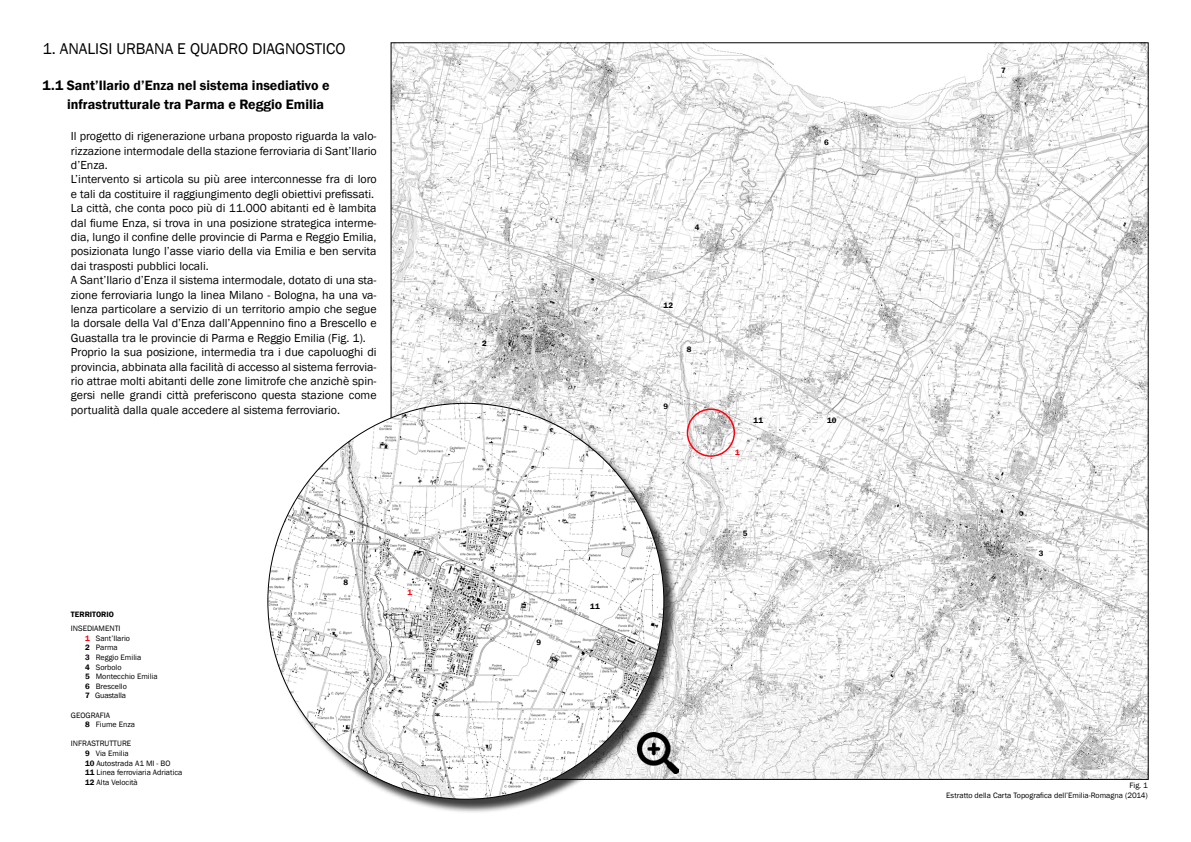
<style>
.page{position:relative;width:1191px;height:842px;background:#fff}
.page>*{position:absolute;margin:0;border:0;box-sizing:border-box;transform-origin:0 0}
.t1{font:16px "Franklin Gothic";color:#000}
.t2{font:600 14px/19.2px "Franklin Gothic";color:#000}
.t3{font:12px/14.4px "Franklin Gothic";color:#000}
.t4{font:8px/9.6px "Franklin Gothic";color:#000}
.t5{font:600 8px "Franklin Gothic";color:#000}
.t6{font:600 8px "Franklin Gothic";color:#ff000f}
.s1{font-weight:600;color:#ff000f}
.s2{font-weight:600}
</style>
<div class="page">
<img style="left:393px;top:45px;width:753px;height:733px">
<div style="left:686px;top:408px;width:49px;height:49px;border:2px solid #ff000f;border-radius:50%"></div>
<div style="left:270px;top:405px;width:408px;height:408px;background:#000;opacity:.75"></div>
<img style="left:268px;top:403px;width:396px;height:396px;border-radius:198px">
<img style="left:638px;top:732px;width:41px;height:41px">
<h1 class="t1" style="left:43px;top:39px;width:304px">1. ANALISI URBANA E QUADRO DIAGNOSTICO</h1>
<p class="t2" style="left:67px;top:75px;width:264px;text-indent:-24px">1.1 Sant’Ilario d’Enza nel sistema insediativo e infrastrutturale tra Parma e Reggio Emilia</p>
<p class="t3" style="left:71px;top:129px;width:307px">Il progetto di rigenerazione urbana proposto riguarda la valo&shy;rizzazione intermodale della stazione ferroviaria di Sant’Ilario d’Enza.<br>L’intervento si articola su più aree interconnesse fra di loro e tali da costituire il raggiungimento degli obiettivi prefissati.<br>La città, che conta poco più di 11.000 abitanti ed è lambita dal fiume Enza, si trova in una posizione strategica interme&shy;dia, lungo il confine delle provincie di Parma e Reggio Emilia, posizionata lungo l’asse viario della via Emilia e ben servita dai trasposti pubblici locali.<br>A Sant’Ilario d’Enza il sistema intermodale, dotato di una sta&shy;zione ferroviaria lungo la linea Milano - Bologna, ha una va&shy;lenza particolare a servizio di un territorio ampio che segue la dorsale della Val d’Enza dall’Appennino fino a Brescello e Guastalla tra le provincie di Parma e Reggio Emilia (Fig. 1).<br>Proprio la sua posizione, intermedia tra i due capoluoghi di provincia, abbinata alla facilità di accesso al sistema ferrovia&shy;rio attrae molti abitanti delle zone limitrofe che anzichè spin&shy;gersi nelle grandi città preferiscono questa stazione come portualità dalla quale accedere al sistema ferroviario.</p>
<p class="t5" style="left:71px;top:610px;width:45px">TERRITORIO</p>
<p class="t4" style="left:85px;top:624px;width:74px;text-indent:-14px">INSEDIAMENTI<br><span class="s1">1</span> Sant’Ilario<br><span class="s2">2</span> Parma<br><span class="s2">3</span> Reggio Emilia<br><span class="s2">4</span> Sorbolo<br><span class="s2">5</span> Montecchio Emilia<br><span class="s2">6</span> Brescello<br><span class="s2">7</span> Guastalla</p>
<p class="t4" style="left:85px;top:710px;width:51px;text-indent:-14px">GEOGRAFIA<br><span class="s2">8</span> Fiume Enza</p>
<p class="t4" style="left:85px;top:739px;width:99px;text-indent:-14px">INFRASTRUTTURE<br><span class="s2">9</span> Via Emilia<br><span class="s2">10</span> Autostrada A1 MI - BO<br><span class="s2">11</span> Linea ferroviaria Adriatica<br><span class="s2">12</span> Alta Velocità</p>
<p class="t5" style="left:343px;top:577px;width:6px">8</p>
<p class="t6" style="left:407px;top:587px;width:6px">1</p>
<p class="t5" style="left:482px;top:338px;width:6px">2</p>
<p class="t5" style="left:536px;top:638px;width:6px">9</p>
<p class="t5" style="left:590px;top:602px;width:11px">11</p>
<p class="t5" style="left:695px;top:222px;width:6px">4</p>
<p class="t5" style="left:663px;top:301px;width:11px">12</p>
<p class="t5" style="left:686px;top:345px;width:6px">8</p>
<p class="t5" style="left:663px;top:401px;width:6px">9</p>
<p class="t6" style="left:735px;top:448px;width:6px">1</p>
<p class="t5" style="left:753px;top:416px;width:11px">11</p>
<p class="t5" style="left:743px;top:528px;width:6px">5</p>
<p class="t5" style="left:824px;top:137px;width:6px">6</p>
<p class="t5" style="left:827px;top:416px;width:11px">10</p>
<p class="t5" style="left:1001px;top:65px;width:6px">7</p>
<p class="t5" style="left:1038px;top:548px;width:6px">3</p>
<p class="t4" style="left:946px;top:781px;width:203px;text-align:right">Fig. 1<br>Estratto della Carta Topografica dell’Emilia-Romagna (2014)</p>
</div>
